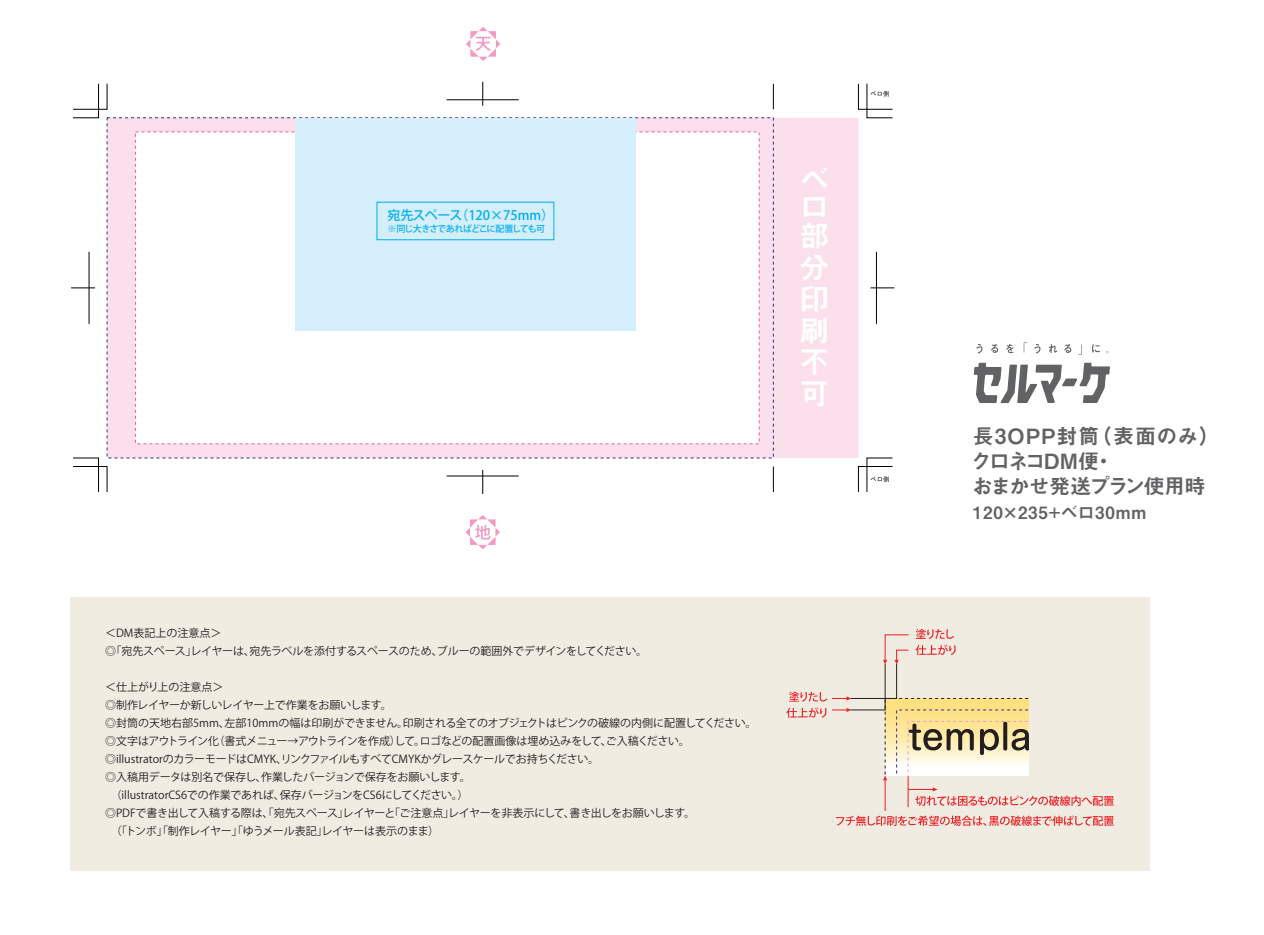
<style>
.page{position:relative;width:1264px;height:935px;background:#fff}
.page>*{position:absolute;margin:0;border:0;box-sizing:border-box;transform-origin:0 0}
.t1{font:30px/31.5px "Midashi Go Pro MB31";color:#fff}
.t2{font:21px/25.2px "Midashi Go Pro MB31";letter-spacing:-.025em;color:#606264}
.t3{font:17px "Midashi Go Pro MB31";letter-spacing:.05em;color:#606264}
.t4{font:500 13px "Koz Go Pro";color:#00aeef}
.t5{font:11px/18px "Koz Go Pro";letter-spacing:-.02em;color:#231f20}
.t6{font:500 9px "Koz Go Pro";letter-spacing:-.11em;color:#00aeef}
</style>
<div class="page">
<svg style="left:109px;top:118px;width:749px;height:340px"></svg>
<svg style="left:466px;top:27px;width:34px;height:34px"></svg>
<svg style="left:465px;top:515px;width:35px;height:34px"></svg>
<div style="left:71px;top:597px;width:1079px;height:273px;background:#f1ece2"></div>
<hr style="left:907px;top:776px;width:1px;height:31px;background:#ee1d23">
<hr style="left:884px;top:779px;width:1px;height:32px;background:#ee1d23">
<svg style="left:908px;top:787px;width:206px;height:19px"></svg>
<svg style="left:836px;top:815px;width:278px;height:11px"></svg>
<svg style="left:786px;top:629px;width:243px;height:152px"></svg>
<svg style="left:976px;top:344px;width:6px;height:9px"></svg>
<svg style="left:991px;top:344px;width:7px;height:9px"></svg>
<svg style="left:1006px;top:344px;width:7px;height:9px"></svg>
<svg style="left:1023px;top:342px;width:4px;height:10px"></svg>
<svg style="left:1034px;top:344px;width:6px;height:9px"></svg>
<svg style="left:1049px;top:344px;width:8px;height:9px"></svg>
<svg style="left:1064px;top:344px;width:7px;height:9px"></svg>
<svg style="left:1078px;top:345px;width:4px;height:10px"></svg>
<svg style="left:1092px;top:344px;width:8px;height:9px"></svg>
<svg style="left:973px;top:363px;width:137px;height:40px"></svg>
<div style="left:295px;top:118px;width:340px;height:212px;background:#d4effb"></div>
<div style="left:376px;top:202px;width:178px;height:38px;border:1px solid #00aeef"></div>
<svg style="left:73px;top:83px;width:34px;height:35px"></svg>
<svg style="left:858px;top:83px;width:35px;height:35px"></svg>
<svg style="left:773px;top:84px;width:1px;height:25px"></svg>
<svg style="left:773px;top:466px;width:1px;height:26px"></svg>
<svg style="left:858px;top:458px;width:35px;height:34px"></svg>
<svg style="left:73px;top:458px;width:34px;height:34px"></svg>
<svg style="left:482px;top:82px;width:1px;height:24px"></svg>
<hr style="left:447px;top:100px;width:72px;height:1px;background:#000">
<svg style="left:482px;top:470px;width:1px;height:24px"></svg>
<hr style="left:447px;top:476px;width:72px;height:1px;background:#000">
<hr style="left:876px;top:252px;width:1px;height:72px;background:#000">
<svg style="left:870px;top:288px;width:24px;height:1px"></svg>
<hr style="left:89px;top:252px;width:1px;height:72px;background:#000">
<svg style="left:71px;top:288px;width:24px;height:1px"></svg>
<p class="t4" style="left:387px;top:207px;width:168px">宛先スペース（120×75mm）</p>
<p class="t6" style="left:387px;top:223px;width:159px">※同じ大きさであればどこに配置しても可</p>
<h1 class="t1" style="left:799px;top:163px;width:30px;line-height:26.7px">ベロ</h1>
<h1 class="t1" style="left:799px;top:217px;width:30px;text-align:justify">部分印刷不可</h1>
<p class="t5" style="left:105px;top:625px;width:543px">＜DM表記上の注意点＞<br>◎「宛先スペース」レイヤーは、宛先ラベルを添付するスペースのため、ブルーの範囲外でデザインをしてください。</p>
<p class="t5" style="left:105px;top:679px;width:653px">＜仕上がり上の注意点＞<br>◎制作レイヤーか新しいレイヤー上で作業をお願いします。<br>◎封筒の天地右部5mm、左部10mmの幅は印刷ができません。印刷される全てのオブジェクトはピンクの破線の内側に配置してください。◎文字はアウトライン化（書式メニュー→アウトラインを作成）して。ロゴなどの配置画像は埋め込みをして、ご入稿ください。<br>◎illustratorのカラーモードはCMYK、リンクファイルもすべてCMYKかグレースケールでお持ちください。<br>◎入稿用データは別名で保存し、作業したバージョンで保存をお願いします。<br>　（illustratorCS6での作業であれば、保存バージョンをCS6にしてください。）<br>◎PDFで書き出して入稿する際は、「宛先スペース」レイヤーと「ご注意点」レイヤーを非表示にして、書き出しをお願いします。<br>　（「トンボ」「制作レイヤー」「ゆうメール表記」レイヤーは表示のまま）</p>
<h2 class="t2" style="left:971px;top:421px;width:251px">長3OPP封筒（表面のみ）クロネコDM便・<br>おまかせ発送プラン使用時</h2>
<h3 class="t3" style="left:972px;top:499px;width:175px">120×235+ベロ30mm</h3>
</div>
